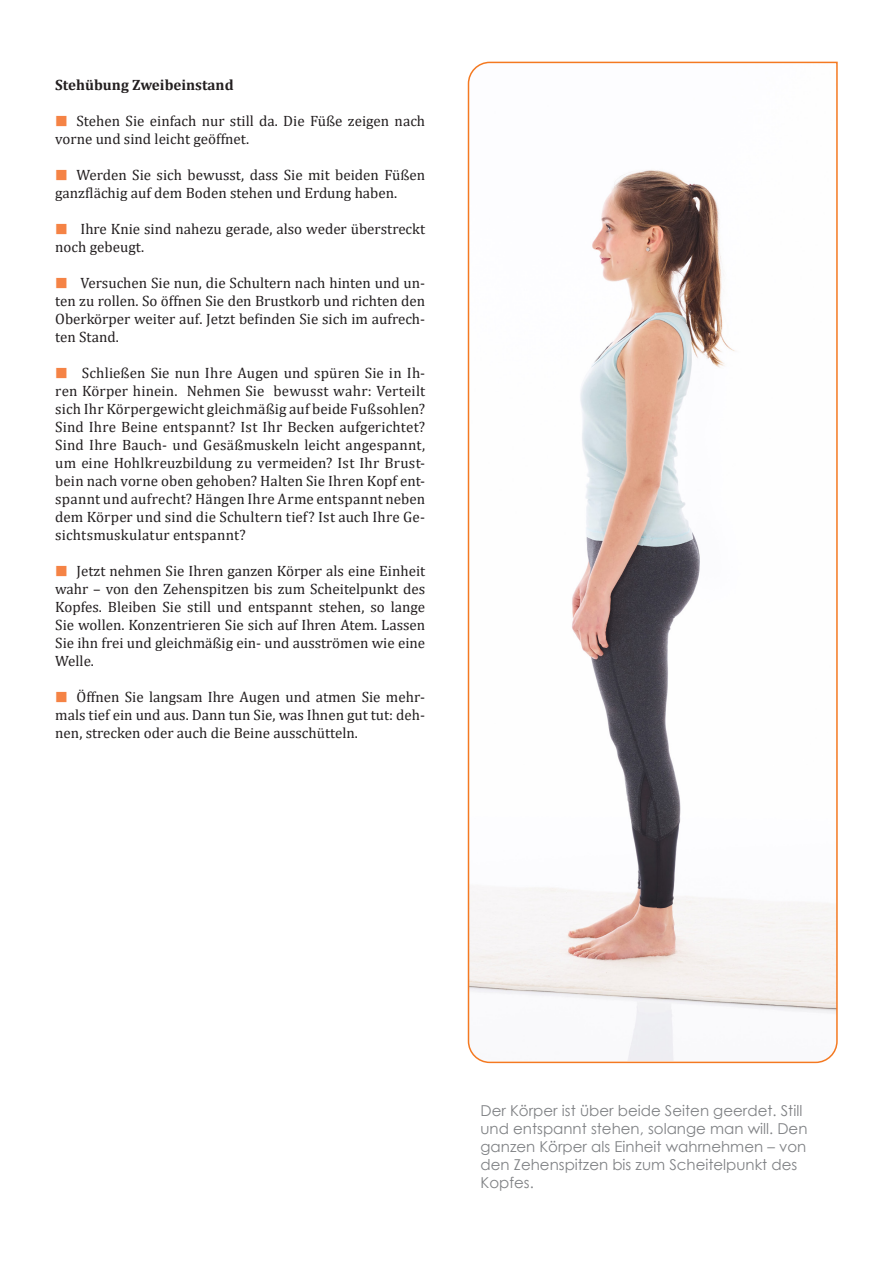
<style>
.page{position:relative;width:893px;height:1263px;background:#fff}
.page>*{position:absolute;margin:0;border:0;box-sizing:border-box;transform-origin:0 0}
.Fessler___Standard_Fließtext_Aufzählunge{font:15px/18px "Cambria";color:#231f20;text-align:justify}
.Fessler___Bildunterschrift_Zweispaltig{font:15px/18px "Century Gothic";color:#808285}
._1__Fließtext-einfacher_Absatz{font:700 15px "Cambria";color:#231f20}
.s1{color:#f58345}
</style>
<div class="page">
<svg style="left:467px;top:61px;width:371px;height:1003px"></svg>
<p class="_1__Fließtext-einfacher_Absatz" style="left:55px;top:74px;width:180px">Stehübung Zweibeinstand</p>
<p class="Fessler___Standard_Fließtext_Aufzählunge" style="left:55px;top:112px;width:371px"><span class="s1">█</span> Stehen Sie einfach nur still da. Die Füße zeigen nach vorne und sind leicht geöffnet.</p>
<p class="Fessler___Standard_Fließtext_Aufzählunge" style="left:55px;top:166px;width:371px"><span class="s1">█</span> Werden Sie sich bewusst, dass Sie mit beiden Füßen ganzflächig auf dem Boden stehen und Erdung haben.</p>
<p class="Fessler___Standard_Fließtext_Aufzählunge" style="left:55px;top:220px;width:371px"><span class="s1">█</span> Ihre Knie sind nahezu gerade, also weder überstreckt noch gebeugt.</p>
<p class="Fessler___Standard_Fließtext_Aufzählunge" style="left:55px;top:274px;width:371px"><span class="s1">█</span> Versuchen Sie nun, die Schultern nach hinten und un&shy;ten zu rollen. So öffnen Sie den Brustkorb und richten den Oberkörper weiter auf. Jetzt befinden Sie sich im aufrech&shy;ten Stand.</p>
<p class="Fessler___Standard_Fließtext_Aufzählunge" style="left:55px;top:364px;width:371px"><span class="s1">█</span> Schließen Sie nun Ihre Augen und spüren Sie in Ih&shy;ren Körper hinein. Nehmen Sie bewusst wahr: Verteilt sich Ihr Körpergewicht gleichmäßig auf beide Fußsohlen?<br>Sind Ihre Beine entspannt? Ist Ihr Becken aufgerichtet?<br>Sind Ihre Bauch- und Gesäßmuskeln leicht angespannt, um eine Hohlkreuzbildung zu vermeiden? Ist Ihr Brust&shy;bein nach vorne oben gehoben? Halten Sie Ihren Kopf ent&shy;spannt und aufrecht? Hängen Ihre Arme entspannt neben dem Körper und sind die Schultern tief? Ist auch Ihre Ge&shy;sichtsmuskulatur entspannt?</p>
<p class="Fessler___Standard_Fließtext_Aufzählunge" style="left:55px;top:562px;width:371px"><span class="s1">█</span> Jetzt nehmen Sie Ihren ganzen Körper als eine Einheit wahr – von den Zehenspitzen bis zum Scheitelpunkt des Kopfes. Bleiben Sie still und entspannt stehen, so lange Sie wollen. Konzentrieren Sie sich auf Ihren Atem. Lassen Sie ihn frei und gleichmäßig ein- und ausströmen wie eine Welle.</p>
<p class="Fessler___Standard_Fließtext_Aufzählunge" style="left:55px;top:688px;width:371px"><span class="s1">█</span> Öffnen Sie langsam Ihre Augen und atmen Sie mehr&shy;mals tief ein und aus. Dann tun Sie, was Ihnen gut tut: deh&shy;nen, strecken oder auch die Beine ausschütteln.</p>
<p class="Fessler___Bildunterschrift_Zweispaltig" style="left:480px;top:1101px;width:329px">Der Körper ist über beide Seiten geerdet. Still und entspannt stehen, solange man will. Den ganzen Körper als Einheit wahrnehmen – von den Zehenspitzen bis zum Scheitelpunkt des Kopfes.</p>
</div>
